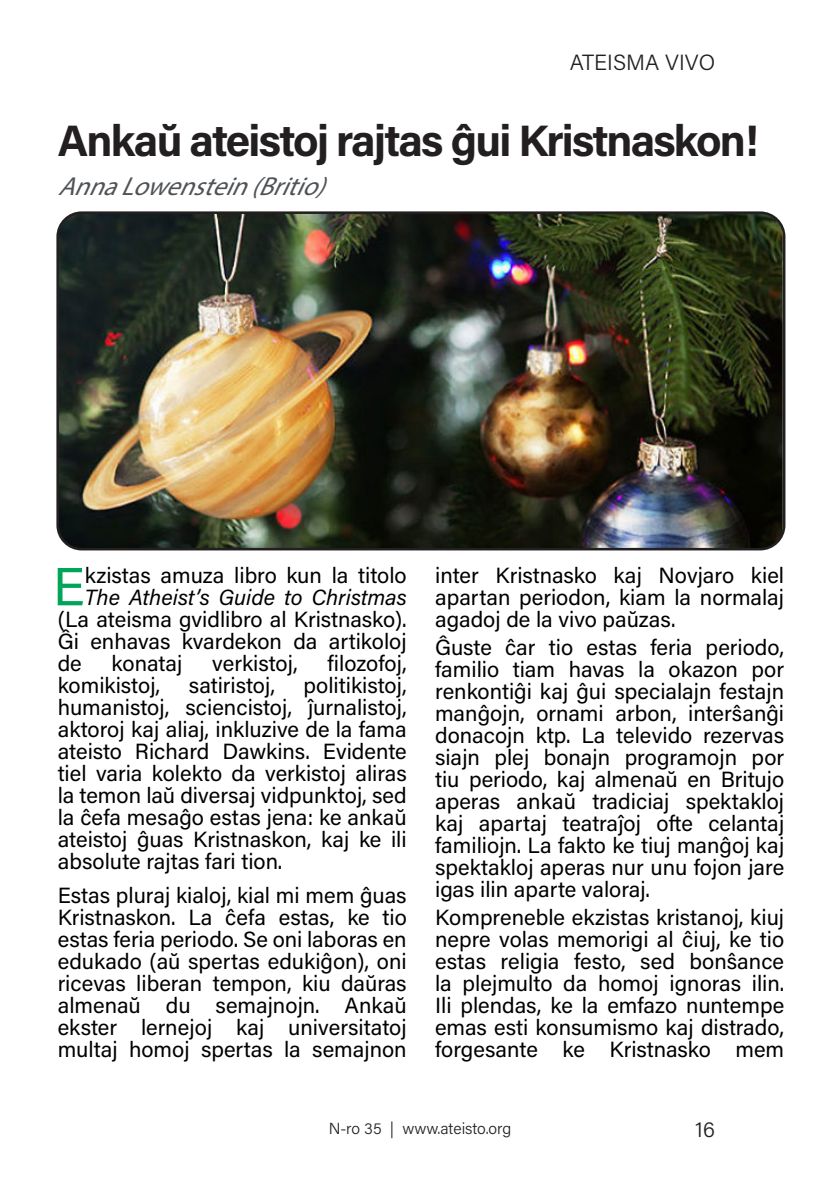
<style>
.page{position:relative;width:840px;height:1191px;background:#fff}
.page>*{position:absolute;margin:0;border:0;box-sizing:border-box;transform-origin:0 0}
.Body_-_title{font:53.6px "Acumin Pro";color:#00a559}
.Title_-_left{font:700 44px "Acumin Pro";letter-spacing:-.045em;color:#231f20}
.Body_-_Highlighted{font:italic 26px "Myriad Pro";color:#505356}
.Body_-_title-2{font:22px/22px "Acumin Pro";color:#000;text-align:justify}
.Body_-_title-3{font:italic 22px "Acumin Pro";color:#000}
.t1{font:300 22px "Acumin Pro";color:#231f20}
.t2{font:300 16px "Acumin Pro";letter-spacing:-.005em;color:#231f20}
</style>
<div class="page">
<img style="left:60px;top:215px;width:722px;height:334px">
<div style="left:56px;top:211px;width:729px;height:339px;border:3px solid #231f20;border-radius:24px"></div>
<p class="t1" style="left:569px;top:47px;width:147px">ATEISMA VIVO</p>
<p class="Title_-_left" style="left:58px;top:110px;width:702px">Ankaŭ ateistoj rajtas ĝui Kristnaskon!</p>
<p class="Body_-_Highlighted" style="left:58px;top:170px;width:281px">AnnaLowenstein(Britio)</p>
<p class="Body_-_title" style="left:53px;top:549px;width:34px">E</p>
<p class="Body_-_title-2" style="left:85px;top:564px;width:323px">kzistas amuza libro kun la titolo</p>
<p class="Body_-_title-3" style="left:85px;top:582px;width:323px">The Atheist’s Guide to Christmas</p>
<p class="Body_-_title-2" style="left:58px;top:608px;width:350px">(La ateisma gvidlibro al Kristnasko).</p>
<p class="Body_-_title-2" style="left:58px;top:630px;width:350px">Ĝi enhavas kvardekon da artikoloj</p>
<p class="Body_-_title-2" style="left:58px;top:652px;width:26px">de</p>
<p class="Body_-_title-2" style="left:112px;top:652px;width:72px">konataj</p>
<p class="Body_-_title-2" style="left:212px;top:652px;width:87px">verkistoj,</p>
<p class="Body_-_title-2" style="left:327px;top:652px;width:81px">filozofoj,</p>
<p class="Body_-_title-2" style="left:58px;top:674px;width:104px">komikistoj,</p>
<p class="Body_-_title-2" style="left:189px;top:674px;width:88px">satiristoj,</p>
<p class="Body_-_title-2" style="left:58px;top:674px;width:350px;text-indent:246px">politikistoj, humanistoj, sciencistoj, ĵurnalistoj, aktoroj kaj aliaj, inkluzive de la fama ateisto Richard Dawkins. Evidente tiel varia kolekto da verkistoj aliras la temon laŭ diversaj vidpunktoj, sed la ĉefa mesaĝo estas jena: ke ankaŭ ateistoj ĝuas Kristnaskon, kaj ke ili absolute rajtas fari tion.</p>
<p class="Body_-_title-2" style="left:58px;top:883px;width:350px">Estas pluraj kialoj, kial mi mem ĝuas Kristnaskon. La ĉefa estas, ke tio estas feria periodo. Se oni laboras en edukado (aŭ spertas edukiĝon), oni ricevas liberan tempon, kiu daŭras almenaŭ du semajnojn. Ankaŭ ekster lernejoj kaj universitatoj multaj homoj spertas la semajnon</p>
<p class="Body_-_title-2" style="left:435px;top:564px;width:350px">inter Kristnasko kaj Novjaro kiel apartan periodon, kiam la normalaj agadoj de la vivo paŭzas.</p>
<p class="Body_-_title-2" style="left:435px;top:635px;width:350px">Ĝuste ĉar tio estas feria periodo, familio tiam havas la okazon por renkontiĝi kaj ĝui specialajn festajn manĝojn, ornami arbon, interŝanĝi donacojn ktp. La televido rezervas siajn plej bonajn programojn por tiu periodo, kaj almenaŭ en Britujo aperas ankaŭ tradiciaj spektakloj kaj apartaj teatraĵoj ofte celantaj familiojn. La fakto ke tiuj manĝoj kaj spektakloj aperas nur unu fojon jare igas ilin aparte valoraj.</p>
<p class="Body_-_title-2" style="left:435px;top:905px;width:350px">Kompreneble ekzistas kristanoj, kiuj nepre volas memorigi al ĉiuj, ke tio estas religia festo, sed bonŝance la plejmulto da homoj ignoras ilin.<br>Ili plendas, ke la emfazo nuntempe emas esti konsumismo kaj distrado, forgesante ke Kristnasko mem</p>
<p class="t2" style="left:328px;top:1117px;width:184px">N-ro 35 | www.ateisto.org</p>
<p class="t1" style="left:695px;top:1113px;width:21px">16</p>
</div>
